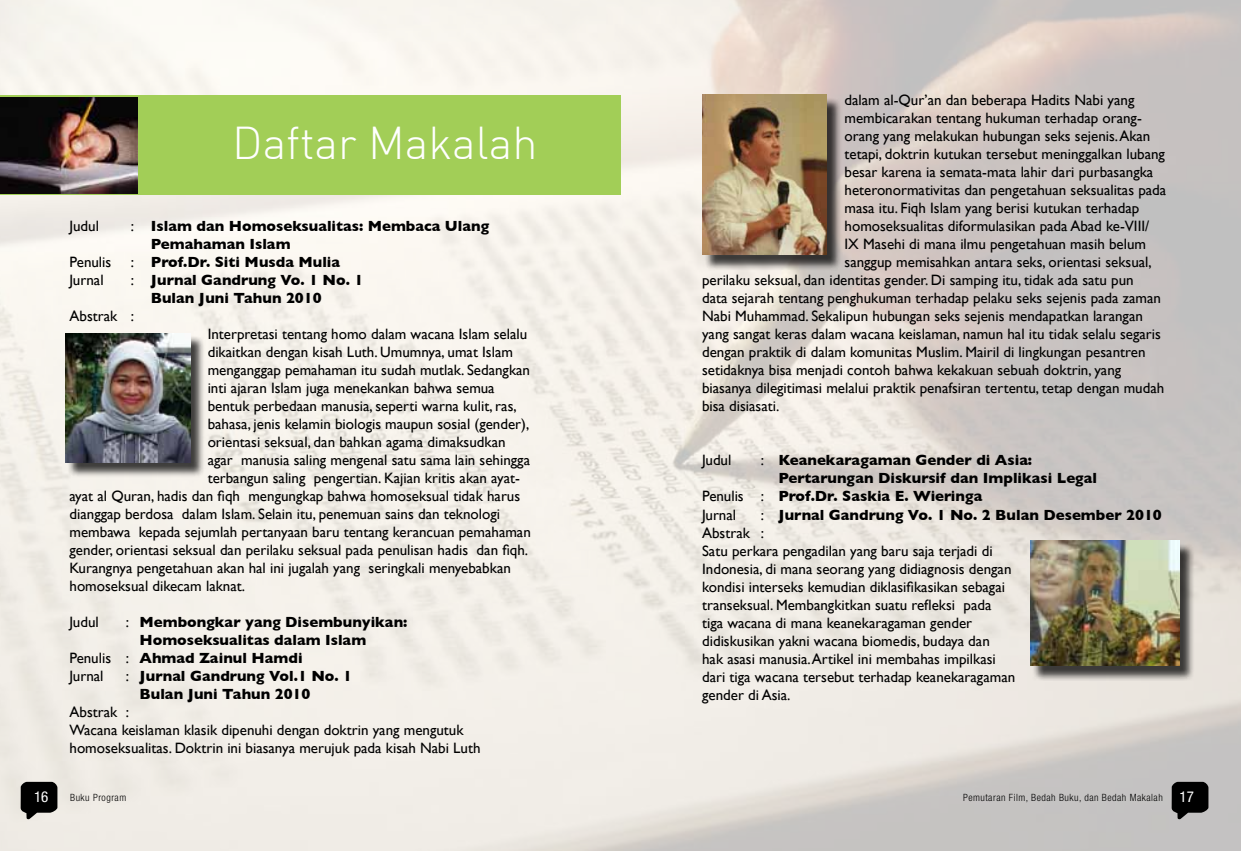
<style>
.page{position:relative;width:1241px;height:851px;background:#fff}
.page>*{position:absolute;margin:0;border:0;box-sizing:border-box;transform-origin:0 0}
.t1{font:300 45px "DIN";color:#fff}
.t2{font:15px/18px "Gill Sans";color:#000}
.t3{font:700 15px/18px "Gill Sans";color:#000}
.t4{font:condensed 15px "Helvetica Neue LT Std";color:#fff}
.t5{font:300 condensed 10px "Helvetica Neue LT Std";letter-spacing:.05em;color:#000}
.s1{font-weight:400}
.s2{font-weight:700}
.s3{font-weight:400;font-size:15px;color:#fff}
</style>
<div class="page">
<img style="left:0;top:0;width:1240px;height:850px">
<svg style="left:1171px;top:781px;width:37px;height:38px"></svg>
<svg style="left:21px;top:781px;width:36px;height:38px"></svg>
<div style="left:0;top:96px;width:620px;height:99px;background:#a2ce57"></div>
<img style="left:0;top:97px;width:137px;height:96px">
<div style="left:703px;top:97px;width:139px;height:173px;background:#000;opacity:.75"></div>
<img style="left:702px;top:95px;width:124px;height:160px">
<div style="left:1031px;top:542px;width:164px;height:139px;background:#000;opacity:.75"></div>
<img style="left:1029px;top:540px;width:150px;height:125px">
<div style="left:67px;top:335px;width:139px;height:143px;background:#000;opacity:.75"></div>
<img style="left:65px;top:333px;width:125px;height:129px">
<h1 class="t1" style="left:232px;top:115px;width:307px">Daftar Makalah</h1>
<p class="t2" style="left:70px;top:217px;width:31px">Judul</p>
<p class="t3" style="left:151px;top:217px;width:340px;text-indent:-20px"><span class="s1">:</span> Islam dan Homoseksualitas: Membaca Ulang<br>Pemahaman Islam</p>
<p class="t2" style="left:70px;top:253px;width:43px">Penulis</p>
<p class="t3" style="left:131px;top:253px;width:211px"><span class="s1">:</span> Prof.Dr. Siti Musda Mulia</p>
<p class="t2" style="left:69px;top:271px;width:36px">Jurnal</p>
<p class="t3" style="left:151px;top:271px;width:214px;text-indent:-20px"><span class="s1">:</span> Jurnal Gandrung Vo. 1 No. 1<br>Bulan Juni Tahun 2010</p>
<p class="t2" style="left:69px;top:307px;width:66px">Abstrak :</p>
<p class="t2" style="left:208px;top:325px;width:321px">Interpretasi tentang homo dalam wacana Islam selalu</p>
<p class="t2" style="left:208px;top:343px;width:307px">dikaitkan dengan kisah Luth. Umumnya, umat Islam</p>
<p class="t2" style="left:208px;top:361px;width:324px">menganggap pemahaman itu sudah mutlak. Sedangkan</p>
<p class="t2" style="left:208px;top:379px;width:288px">inti ajaran Islam juga menekankan bahwa semua</p>
<p class="t2" style="left:208px;top:397px;width:310px">bentuk perbedaan manusia, seperti warna kulit, ras,</p>
<p class="t2" style="left:208px;top:415px;width:323px">bahasa, jenis kelamin biologis maupun sosial (gender),</p>
<p class="t2" style="left:208px;top:433px;width:299px">orientasi seksual, dan bahkan agama dimaksudkan</p>
<p class="t2" style="left:208px;top:451px;width:324px">agar manusia saling mengenal satu sama lain sehingga</p>
<p class="t2" style="left:208px;top:469px;width:314px">terbangun saling pengertian. Kajian kritis akan ayat-</p>
<p class="t2" style="left:69px;top:487px;width:452px">ayat al Quran, hadis dan fiqh mengungkap bahwa homoseksual tidak harus</p>
<p class="t2" style="left:69px;top:505px;width:432px">dianggap berdosa dalam Islam. Selain itu, penemuan sains dan teknologi</p>
<p class="t2" style="left:69px;top:523px;width:463px">membawa kepada sejumlah pertanyaan baru tentang kerancuan pemahaman</p>
<p class="t2" style="left:69px;top:541px;width:460px">gender, orientasi seksual dan perilaku seksual pada penulisan hadis dan fiqh.</p>
<p class="t2" style="left:69px;top:559px;width:443px">Kurangnya pengetahuan akan hal ini jugalah yang seringkali menyebabkan</p>
<p class="t2" style="left:69px;top:577px;width:177px">homoseksual dikecam laknat.</p>
<p class="t2" style="left:69px;top:613px;width:31px">Judul</p>
<p class="t3" style="left:126px;top:613px;width:283px"><span class="s1">:</span> Membongkar yang Disembunyikan:</p>
<p class="t3" style="left:139px;top:631px;width:228px">Homoseksualitas dalam Islam</p>
<p class="t3" style="left:69px;top:649px;width:234px"><span class="s1">Penulis :</span> Ahmad Zainul Hamdi</p>
<p class="t2" style="left:69px;top:667px;width:36px">Jurnal</p>
<p class="t3" style="left:139px;top:667px;width:214px;text-indent:-14px"><span class="s1">:</span> Jurnal Gandrung Vol.1 No. 1<br>Bulan Juni Tahun 2010</p>
<p class="t2" style="left:69px;top:703px;width:412px">Abstrak :<br>Wacana keislaman klasik dipenuhi dengan doktrin yang mengutuk homoseksualitas. Doktrin ini biasanya merujuk pada kisah Nabi Luth</p>
<p class="t2" style="left:844px;top:91px;width:291px">dalam al-Qur’an dan beberapa Hadits Nabi yang</p>
<p class="t2" style="left:844px;top:109px;width:299px">membicarakan tentang hukuman terhadap orang-</p>
<p class="t2" style="left:844px;top:127px;width:307px">orang yang melakukan hubungan seks sejenis. Akan</p>
<p class="t2" style="left:844px;top:145px;width:322px">tetapi, doktrin kutukan tersebut meninggalkan lubang</p>
<p class="t2" style="left:844px;top:163px;width:310px">besar karena ia semata-mata lahir dari purbasangka</p>
<p class="t2" style="left:844px;top:181px;width:323px">heteronormativitas dan pengetahuan seksualitas pada</p>
<p class="t2" style="left:844px;top:199px;width:296px">masa itu. Fiqh Islam yang berisi kutukan terhadap</p>
<p class="t2" style="left:844px;top:217px;width:306px">homoseksualitas diformulasikan pada Abad ke-VIII/</p>
<p class="t2" style="left:844px;top:235px;width:303px">IX Masehi di mana ilmu pengetahuan masih belum</p>
<p class="t2" style="left:844px;top:253px;width:309px">sanggup memisahkan antara seks, orientasi seksual,</p>
<p class="t2" style="left:702px;top:271px;width:433px">perilaku seksual, dan identitas gender. Di samping itu, tidak ada satu pun</p>
<p class="t2" style="left:702px;top:289px;width:460px">data sejarah tentang penghukuman terhadap pelaku seks sejenis pada zaman</p>
<p class="t2" style="left:702px;top:307px;width:442px">Nabi Muhammad. Sekalipun hubungan seks sejenis mendapatkan larangan</p>
<p class="t2" style="left:702px;top:325px;width:460px">yang sangat keras dalam wacana keislaman, namun hal itu tidak selalu segaris</p>
<p class="t2" style="left:702px;top:343px;width:445px">dengan praktik di dalam komunitas Muslim. Mairil di lingkungan pesantren</p>
<p class="t2" style="left:702px;top:361px;width:420px">setidaknya bisa menjadi contoh bahwa kekakuan sebuah doktrin, yang</p>
<p class="t2" style="left:702px;top:379px;width:463px">biasanya dilegitimasi melalui praktik penafsiran tertentu, tetap dengan mudah</p>
<p class="t2" style="left:702px;top:397px;width:79px">bisa disiasati.</p>
<p class="t2" style="left:702px;top:451px;width:31px">Judul</p>
<p class="t3" style="left:760px;top:451px;width:273px"><span class="s1">:</span> Keanekaragaman Gender di Asia:</p>
<p class="t3" style="left:778px;top:469px;width:320px">Pertarungan Diskursif dan Implikasi Legal</p>
<p class="t3" style="left:702px;top:487px;width:282px"><span class="s1">Penulis :</span> Prof.Dr. Saskia E. Wieringa</p>
<p class="t2" style="left:702px;top:505px;width:36px">Jurnal</p>
<p class="t2" style="left:702px;top:505px;width:461px;text-indent:59px">: <span class="s2">Jurnal Gandrung Vo. 1 No. 2 Bulan Desember 2010<br></span>Abstrak :<br>Satu perkara pengadilan yang baru saja terjadi di<br>Indonesia, di mana seorang yang didiagnosis dengan<br>kondisi interseks kemudian diklasifikasikan sebagai<br>transeksual. Membangkitkan suatu refleksi pada<br>tiga wacana di mana keanekaragaman gender<br>didiskusikan yakni wacana biomedis, budaya dan<br>hak asasi manusia. Artikel ini membahas impilkasi<br>dari tiga wacana tersebut terhadap keanekaragaman<br>gender di Asia.</p>
<p class="t4" style="left:34px;top:788px;width:16px">16</p>
<p class="t5" style="left:70px;top:792px;width:58px">Buku Program</p>
<p class="t5" style="left:962px;top:792px;width:232px">Pemutaran Film, Bedah Buku, dan Bedah Makalah <span class="s3">17</span></p>
</div>
